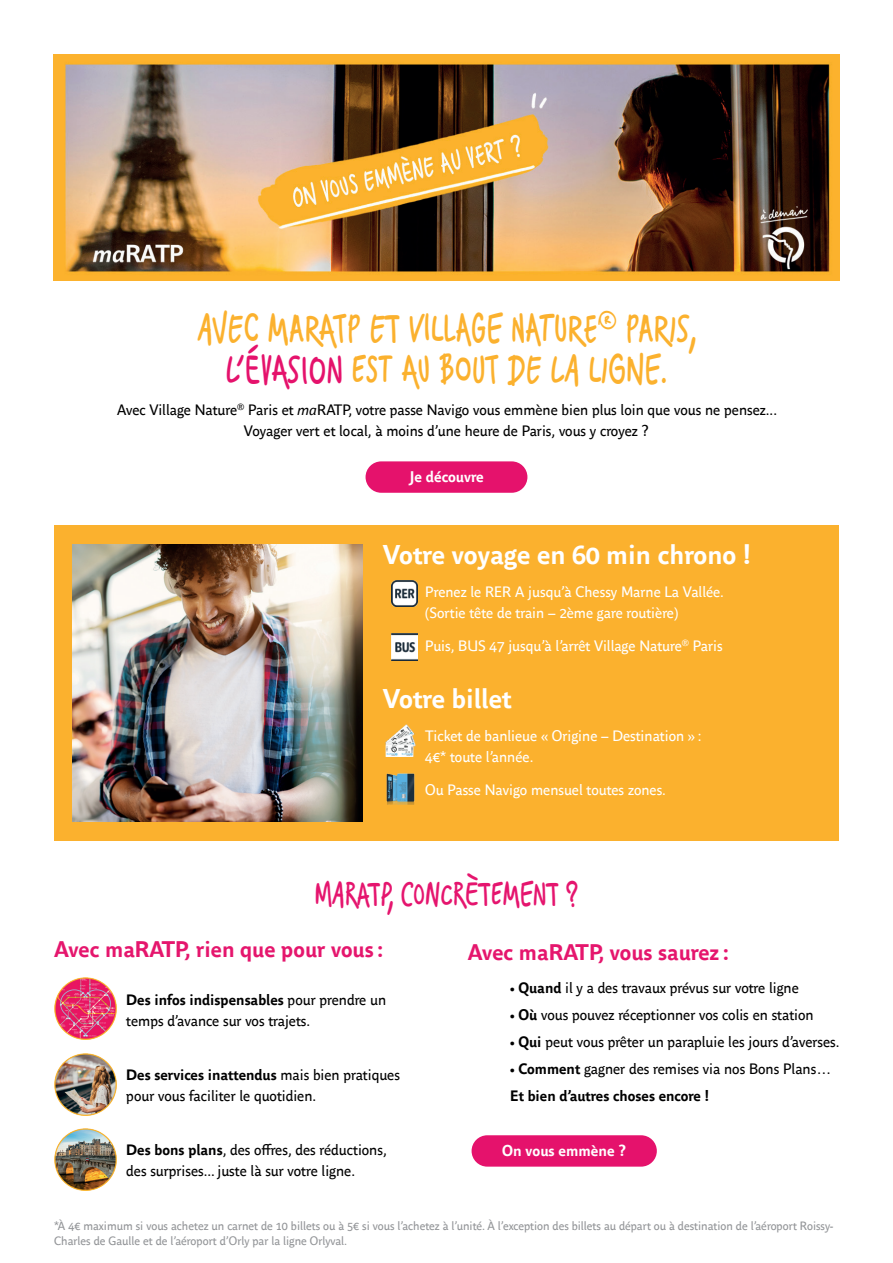
<style>
.page{position:relative;width:893px;height:1263px;background:#fff}
.page>*{position:absolute;margin:0;border:0;box-sizing:border-box;transform-origin:0 0}
.t1{font:43.5px/40.5px "Ademain";color:#fbb12e;text-align:center}
.t2{font:36px "Ademain";letter-spacing:-.01em;color:#e5156e}
.t3{font:700 27px "Parisine Office";color:#fff}
.t4{font:700 22.5px "Parisine Office";color:#e5166d}
.t5{font:700 15.3px "Parisine Office";color:#fff}
.t6{font:15px/21px "Parisine Office";color:#000001}
.t7{font:15px/21px "Parisine Office";color:#fff}
.t8{font:700 15px/27px "Parisine Office";color:#000001}
.t9{font:12px/15px "Parisine Office";color:#939598}
.s1{color:#e5126c}
.s2{font-style:italic}
.s3{font-weight:700}
.s4{font-weight:400}
</style>
<div class="page">
<img style="left:53px;top:54px;width:787px;height:226px">
<div style="left:366px;top:461px;width:161px;height:32px;background:#e5126c;border-radius:16px"></div>
<img style="left:54px;top:1129px;width:62px;height:62px">
<img style="left:54px;top:1053px;width:62px;height:62px">
<img style="left:54px;top:978px;width:62px;height:62px">
<div style="left:472px;top:1135px;width:185px;height:31px;background:#e5126c;border-radius:16px"></div>
<div style="left:54px;top:525px;width:785px;height:315px;background:#fbb12e"></div>
<img style="left:72px;top:544px;width:290px;height:277px">
<img style="left:391px;top:634px;width:26px;height:26px">
<img style="left:391px;top:580px;width:26px;height:26px">
<img style="left:386px;top:773px;width:29px;height:31px">
<img style="left:385px;top:725px;width:31px;height:31px">
<h1 class="t1" style="left:197px;top:308px;width:500px">Avec MaRatp et Village Nature<sup>®</sup> paris, <span class="s1">l’évasion</span> est au bout de la ligne.</h1>
<p class="t6" style="left:117px;top:398px;width:661px;text-align:center">Avec Village Nature<sup>®</sup> Paris et <span class="s2">ma</span>RATP, votre passe Navigo vous emmène bien plus loin que vous ne pensez...<br>Voyager vert et local, à moins d’une heure de Paris, vous y croyez ?</p>
<p class="t5" style="left:410px;top:466px;width:76px">Je découvre</p>
<h3 class="t3" style="left:383px;top:535px;width:369px">Votre voyage en 60 min chrono !</h3>
<p class="t7" style="left:425px;top:581px;width:300px">Prenez le RER A jusqu’à Chessy Marne La Vallée. (Sortie tête de train – 2ème gare routière)</p>
<p class="t7" style="left:425px;top:635px;width:299px">Puis, BUS 47 jusqu’à l’arrêt Village Nature<sup>®</sup> Paris</p>
<h3 class="t3" style="left:383px;top:679px;width:131px">Votre billet</h3>
<p class="t7" style="left:425px;top:725px;width:278px">Ticket de banlieue « Origine – Destination » :<br>4€* toute l’année.</p>
<p class="t7" style="left:425px;top:779px;width:242px">Ou Passe Navigo mensuel toutes zones.</p>
<h2 class="t2" style="left:315px;top:868px;width:265px">maRATP, concrètement ?</h2>
<h3 class="t4" style="left:54px;top:932px;width:331px">Avec maRATP, rien que pour vous :</h3>
<p class="t6" style="left:126px;top:988px;width:261px"><span class="s3">Des infos indispensables</span> pour prendre un temps d’avance sur vos trajets.</p>
<p class="t6" style="left:126px;top:1063px;width:275px"><span class="s3">Des services inattendus</span> mais bien pratiques pour vous faciliter le quotidien.</p>
<p class="t6" style="left:126px;top:1138px;width:262px"><span class="s3">Des bons plans</span>, des offres, des réductions, des surprises... juste là sur votre ligne.</p>
<h3 class="t4" style="left:468px;top:936px;width:262px">Avec maRATP, vous saurez :</h3>
<p class="t6" style="left:510px;top:977px;width:290px">• <span class="s3">Quand</span> il y a des travaux prévus sur votre ligne</p>
<p class="t6" style="left:510px;top:1004px;width:305px">• <span class="s3">Où</span> vous pouvez réceptionner vos colis en station</p>
<p class="t6" style="left:510px;top:1031px;width:331px">• <span class="s3">Qui</span> peut vous prêter un parapluie les jours d’averses.</p>
<p class="t8" style="left:510px;top:1055px;width:323px"><span class="s4">•</span> Comment <span class="s4">gagner des remises via nos Bons Plans…<br></span>Et bien d’autres choses encore !</p>
<p class="t5" style="left:502px;top:1139px;width:125px">On vous emmène ?</p>
<p class="t9" style="left:54px;top:1218px;width:781px">*À 4€ maximum si vous achetez un carnet de 10 billets ou à 5€ si vous l’achetez à l’unité. À l’exception des billets au départ ou à destination de l’aéroport Roissy-<br>Charles de Gaulle et de l’aéroport d’Orly par la ligne Orlyval.</p>
</div>
